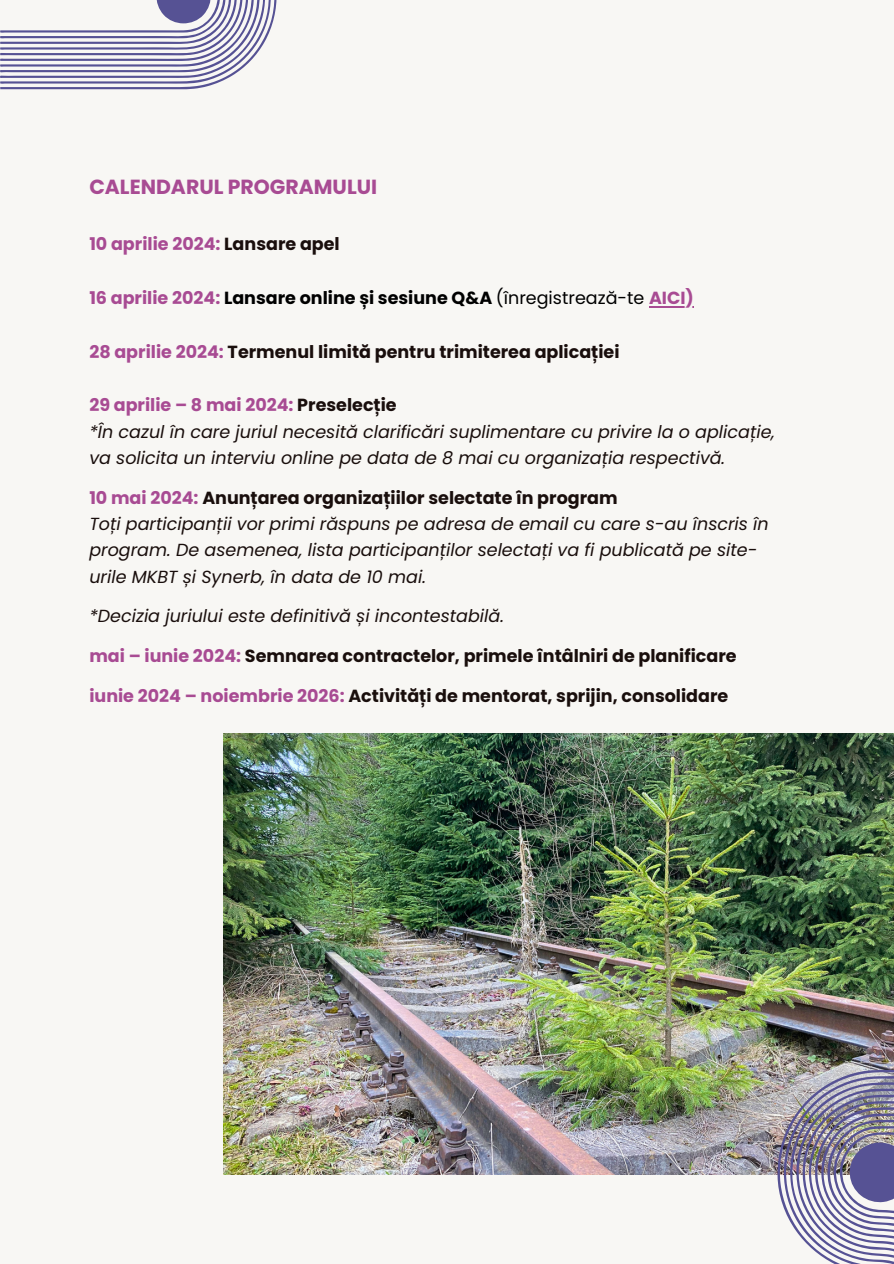
<style>
.page{position:relative;width:894px;height:1264px;background:#fff}
.page>*{position:absolute;margin:0;border:0;box-sizing:border-box;transform-origin:0 0}
.t1{font:700 20.4px "Poppins";color:#a84b93}
.t2{font:italic 17.55px/26.2px "Poppins";color:#190e0c}
.t3{font:700 17.55px "Poppins";color:#190e0c}
.t4{font:700 17.55px "Poppins";color:#000}
.t5{font:700 17.55px "Poppins";color:#a84b93}
.s1{color:#190e0c}
.s2{color:#a84b93}
.s3{font-weight:400}
.s4{font-weight:700;font-style:normal;color:#a84b93}
.s5{font-weight:700;font-style:normal}
</style>
<div class="page">
<div style="left:0;top:0;width:893px;height:1263px;background:#f8f7f4"></div>
<img style="left:224px;top:733px;width:669px;height:441px">
<svg style="left:0;top:0;width:277px;height:89px"></svg>
<img style="left:677px;top:1069px;width:216px;height:194px">
<hr style="left:649px;top:306px;width:44px;height:1px;background:#a84b93">
<p class="t1" style="left:89px;top:173px;width:289px">CALENDARUL PROGRAMULUI</p>
<p class="t5" style="left:89px;top:232px;width:252px">10 aprilie 2024: <span class="s1">Lansare apel</span></p>
<p class="t4" style="left:89px;top:286px;width:606px"><span class="s2">16 aprilie 2024:</span> Lansare online și sesiune Q&amp;A <span class="s3">(înregistrează-te</span> <span class="s2">AICI)</span></p>
<p class="t3" style="left:89px;top:340px;width:531px"><span class="s2">28 aprilie 2024:</span> Termenul limită pentru trimiterea aplicației</p>
<p class="t2" style="left:89px;top:391px;width:687px;line-height:26.7px"><span class="s4">29 aprilie – 8 mai 2024:</span> <span class="s5">Preselecție<br></span>*În cazul în care juriul necesită clarificări suplimentare cu privire la o aplicație, va solicita un interviu online pe data de 8 mai cu organizația respectivă.</p>
<p class="t2" style="left:89px;top:484px;width:680px"><span class="s4">10 mai 2024:</span> <span class="s5">Anunțarea organizațiilor selectate în program<br></span>Toți participanții vor primi răspuns pe adresa de email cu care s-au înscris în program. De asemenea, lista participanților selectați va fi publicată pe site&shy;urile MKBT și Synerb, în data de 10 mai.</p>
<p class="t2" style="left:89px;top:603px;width:416px">*Decizia juriului este definitivă și incontestabilă.</p>
<p class="t3" style="left:89px;top:643px;width:648px"><span class="s2">mai – iunie 2024:</span> Semnarea contractelor, primele întâlniri de planificare</p>
<p class="t3" style="left:89px;top:683px;width:640px"><span class="s2">iunie 2024 – noiembrie 2026:</span> Activități de mentorat, sprijin, consolidare</p>
</div>
